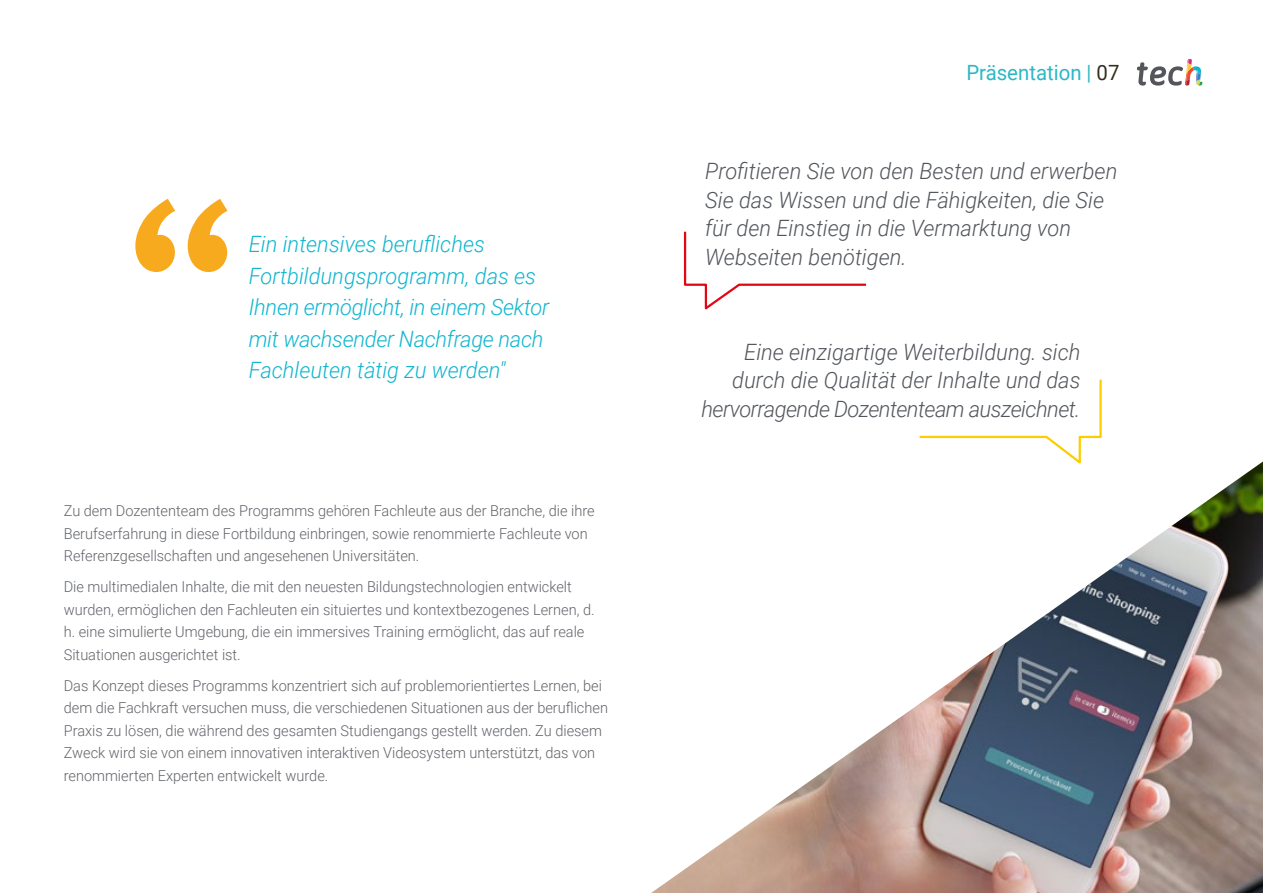
<style>
.page{position:relative;width:1263px;height:893px;background:#fff}
.page>*{position:absolute;margin:0;border:0;box-sizing:border-box;transform-origin:0 0}
.t1{font:italic 300 22.5px/28.5px "Roboto";color:#52555b;text-align:right}
.t2{font:italic 300 22.5px/31.5px "Roboto";color:#0fb6cf}
.t3{font:21px "Roboto";color:#2db8c5}
.t4{font:300 15px/22.5px "Roboto";color:#61646a}
.s1{color:#312e20}
</style>
<div class="page">
<svg style="left:135px;top:199px;width:92px;height:73px"></svg>
<img style="left:651px;top:461px;width:612px;height:432px">
<svg style="left:1137px;top:59px;width:65px;height:27px"></svg>
<svg style="left:917px;top:379px;width:186px;height:88px"></svg>
<svg style="left:683px;top:231px;width:184px;height:79px"></svg>
<h1 class="t2" style="left:249px;top:228px;width:302px">Ein intensives berufliches<br>Fortbildungsprogramm, das es<br>Ihnen ermöglicht, in einem Sektor mit wachsender Nachfrage nach<br>Fachleuten tätig zu werden"</h1>
<p class="t4" style="left:64px;top:499px;width:532px">Zu dem Dozententeam des Programms gehören Fachleute aus der Branche, die ihre<br>Berufserfahrung in diese Fortbildung einbringen, sowie renommierte Fachleute von<br>Referenzgesellschaften und angesehenen Universitäten.</p>
<p class="t4" style="left:64px;top:575px;width:532px">Die multimedialen Inhalte, die mit den neuesten Bildungstechnologien entwickelt wurden, ermöglichen den Fachleuten ein situiertes und kontextbezogenes Lernen, d. h. eine simulierte Umgebung, die ein immersives Training ermöglicht, das auf reale Situationen ausgerichtet ist.</p>
<p class="t4" style="left:64px;top:674px;width:546px">Das Konzept dieses Programms konzentriert sich auf problemorientiertes Lernen, bei dem die Fachkraft versuchen muss, die verschiedenen Situationen aus der beruflichen Praxis zu lösen, die während des gesamten Studiengangs gestellt werden. Zu diesem Zweck wird sie von einem innovativen interaktiven Videosystem unterstützt, das von renommierten Experten entwickelt wurde.</p>
<h2 class="t3" style="left:966px;top:57px;width:155px">Präsentation | <span class="s1">07</span></h2>
<h1 class="t1" style="left:705px;top:156px;width:414px;text-align:left">Profitieren Sie von den Besten und erwerben Sie das Wissen und die Fähigkeiten, die Sie für den Einstieg in die Vermarktung von Webseiten benötigen.</h1>
<h1 class="t1" style="left:701px;top:337px;width:381px">Eine einzigartige Weiterbildung. sich durch die Qualität der Inhalte und das hervorragende Dozententeam auszeichnet.</h1>
</div>
